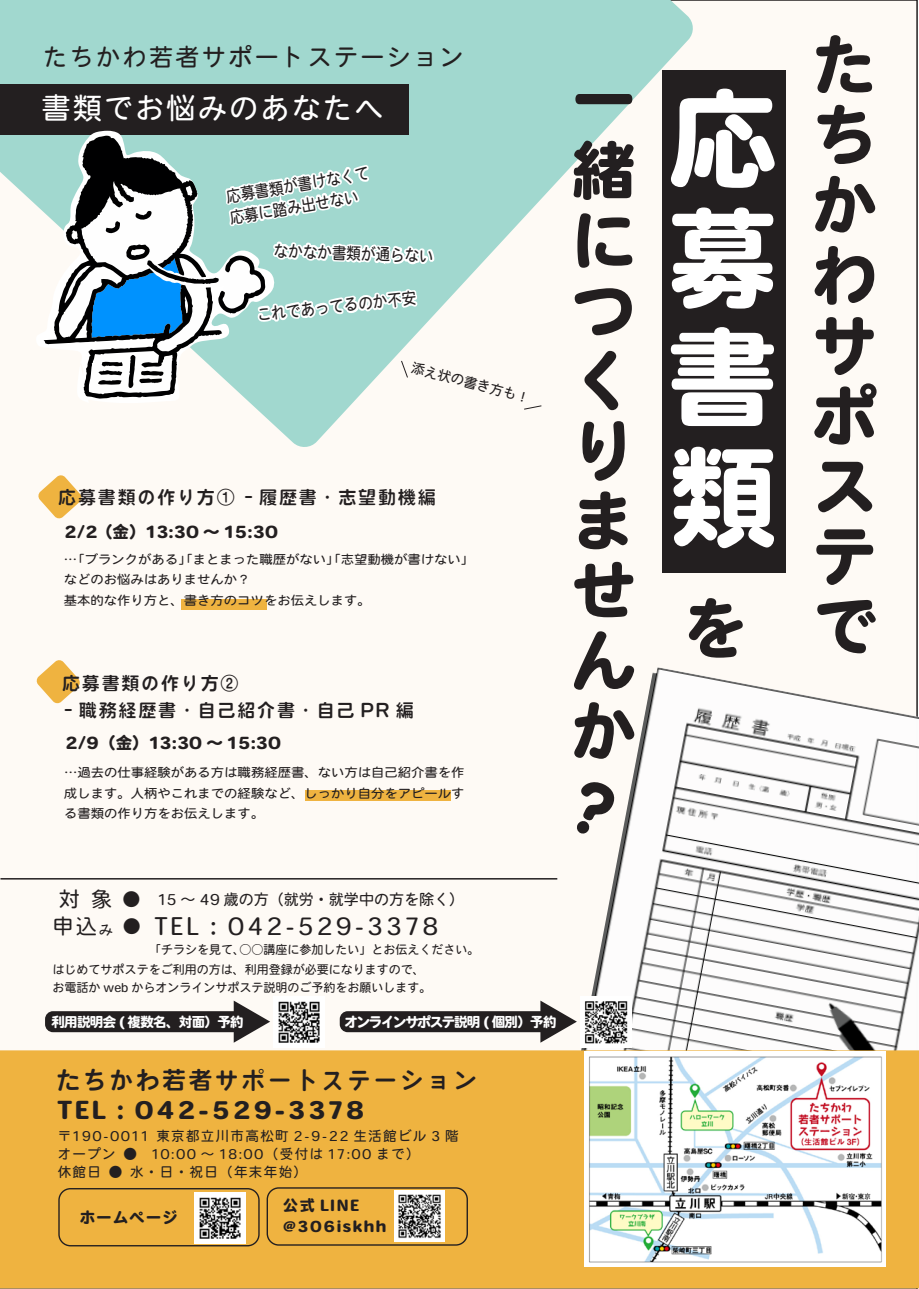
<style>
.page{position:relative;width:919px;height:1289px;background:#fff}
.page>*{position:absolute;margin:0;border:0;box-sizing:border-box;transform-origin:0 0}
.t1{font:108.15px/119.1px "Heisei Maru Go Std W8";color:#fff;text-align:justify}
.t2{font:63.75px/70.1px "Heisei Maru Go Std W8";color:#231f20;text-align:justify}
.t3{font:29.1px "Heisei Maru Go Std W4";letter-spacing:.075em;color:#fff}
.t4{font:24px "Heisei Maru Go Std W4";letter-spacing:.1em;color:#231f20}
.t5{font:24px "VDL V7 Maru Gothic Bold";letter-spacing:.1em;color:#231f20}
.t6{font:24px "Heisei Maru Go Std W8";letter-spacing:.1em;color:#231f20}
.t7{font:18px "VDL V7 Maru Gothic Bold";letter-spacing:.1em;color:#231f20}
.t8{font:16.5px "Heisei Maru Go Std W8";color:#231f20}
.t9{font:16.2px/21.6px "Heisei Maru Go Std W8";color:#231f20;scale:.89 1}
.t10{font:15px "Heisei Maru Go Std W4";color:#231f20}
.t11{font:15px/21px "Heisei Maru Go Std W8";letter-spacing:.1em;color:#231f20}
.t12{font:13.5px/18px "Heisei Maru Go Std W4";letter-spacing:.1em;color:#231f20}
.t13{font:13.5px "Heisei Maru Go Std W8";letter-spacing:-.1em;color:#fff}
.t14{font:13.5px "Heisei Maru Go Std W8";letter-spacing:-.05em;color:#fff}
.t15{font:12.3px/20.5px "Heisei Maru Go Std W4";color:#231f20;scale:1.08 1}
.t16{font:12px/19.8px "Heisei Maru Go Std W4";color:#231f20}
.s1{font-family:"VDL V7 Maru Gothic Medium";font-size:21.15px}
.s2{font-family:"VDL V7 Maru Gothic Medium";font-size:18px}
.s3{font-family:"VDL V7 Maru Gothic Medium";font-size:14.1px}
</style>
<div class="page">
<svg style="left:0;top:0;width:694px;height:447px;fill:#fefaf5"></svg>
<img style="left:581px;top:666px;width:337px;height:384px">
<div style="left:0;top:1050px;width:918px;height:238px;background:#efb340"></div>
<div style="left:662px;top:70px;width:123px;height:502px;background:#231f20"></div>
<div style="left:0;top:85px;width:408px;height:50px;background:#231f20"></div>
<hr style="left:0;top:878px;width:557px;height:1px;background:#231f20">
<div style="left:58px;top:1187px;width:202px;height:59px;border:1px solid #231f20;border-radius:11px"></div>
<div style="left:266px;top:1187px;width:202px;height:58px;border:1px solid #231f20;border-radius:11px"></div>
<img style="left:194px;top:1192px;width:51px;height:50px">
<img style="left:394px;top:1190px;width:50px;height:50px">
<svg style="left:38px;top:475px;width:44px;height:44px"></svg>
<div style="left:181px;top:599px;width:85px;height:11px;background:#efb340"></div>
<svg style="left:36px;top:660px;width:44px;height:44px"></svg>
<img style="left:584px;top:1051px;width:300px;height:215px">
<svg style="left:35px;top:42px;width:401px;height:386px"></svg>
<svg style="left:523px;top:405px;width:19px;height:5px"></svg>
<svg style="left:234px;top:1000px;width:36px;height:42px"></svg>
<div style="left:45px;top:1011px;width:207px;height:21px;background:#231f20;border-radius:8px"></div>
<svg style="left:540px;top:1000px;width:37px;height:42px"></svg>
<div style="left:340px;top:1011px;width:221px;height:21px;background:#231f20;border-radius:8px"></div>
<img style="left:278px;top:1001px;width:42px;height:42px">
<img style="left:581px;top:996px;width:51px;height:51px">
<div style="left:305px;top:790px;width:146px;height:10px;background:#efb340"></div>
<div style="left:581px;top:775px;width:38px;height:65px;background:#fefaf5"></div>
<h3 class="t4" style="left:43px;top:41px;width:422px">たちかわ若者サポートステーション</h3>
<h3 class="t3" style="left:41px;top:89px;width:343px">書類でお悩みのあなたへ</h3>
<h2 class="t2" style="left:572px;top:67px;width:64px;text-align:left">一緒につくりませんか</h2>
<h3 class="t9" style="left:224px;top:187px;width:164px;rotate:-10deg">応募書類が書けなくて応募に踏み出せない</h3>
<h3 class="t9" style="left:274px;top:240px;width:181px;rotate:2deg">なかなか書類が通らない</h3>
<h3 class="t9" style="left:256px;top:304px;width:181px;rotate:-6deg">これであってるのか不安</h3>
<p class="t12" style="left:414px;top:358px;width:123px;rotate:15deg">添え状の書き方も！</p>
<h3 class="t7" style="left:58px;top:484px;width:379px">応募書類の作り方① - 履歴書・志望動機編</h3>
<h3 class="t8" style="left:64px;top:522px;width:215px">2/2 （金）13:30 ～ 15:30</h3>
<p class="t15" style="left:64px;top:549px;width:381px">…「ブランクがある」「まとまった職歴がない」「志望動機が書けない」などのお悩みはありませんか？<br>基本的な作り方と、書き方のコツをお伝えします。</p>
<h3 class="t7" style="left:62px;top:670px;width:178px">応募書類の作り方②</h3>
<h3 class="t7" style="left:64px;top:698px;width:351px">- 職務経歴書・自己紹介書・自己 PR 編</h3>
<h3 class="t8" style="left:65px;top:734px;width:217px">2/9（金）13:30 ～ 15:30</h3>
<p class="t15" style="left:64px;top:762px;width:372px;text-align:justify">…過去の仕事経験がある方は職務経歴書、ない方は自己紹介書を作成します。人柄やこれまでの経験など、しっかり自分をアピールする書類の作り方をお伝えします。</p>
<p class="t10" style="left:59px;top:889px;width:406px"><span class="s1">対 象</span> <span class="s2">●</span> 15 ～ 49 歳の方（就労・就学中の方を除く）</p>
<h3 class="t4" style="left:52px;top:909px;width:388px"><span class="s1">申込</span><span class="s3">み</span> <span class="s2">●</span> TEL：042-529-3378</h3>
<p class="t16" style="left:53px;top:940px;width:428px;text-indent:97px">「チラシを見て、○○講座に参加したい」とお伝えください。はじめてサポステをご利用の方は、利用登録が必要になりますので、</p>
<p class="t16" style="left:53px;top:977px;width:380px">お電話か web からオンラインサポステ説明のご予約をお願いします。</p>
<p class="t14" style="left:51px;top:1014px;width:194px">利用説明会 ( 複数名、対面）予約</p>
<p class="t13" style="left:344px;top:1014px;width:213px">オンラインサポステ説明 ( 個別）予約</p>
<h3 class="t5" style="left:56px;top:1063px;width:422px">たちかわ若者サポートステーション</h3>
<h3 class="t6" style="left:58px;top:1096px;width:308px">TEL：042-529-3378</h3>
<p class="t12" style="left:58px;top:1127px;width:402px">〒190-0011 東京都立川市高松町 2-9-22 生活館ビル 3 階オープン ● 10:00 ～ 18:00（受付は 17:00 まで）<br>休館日 ● 水・日・祝日（年末年始）</p>
<p class="t11" style="left:80px;top:1207px;width:99px">ホームページ</p>
<p class="t11" style="left:283px;top:1194px;width:105px">公式 LINE @306iskhh</p>
<h1 class="t1" style="left:668px;top:84px;width:107px">応募書類</h1>
<h2 class="t2" style="left:682px;top:595px;width:62px">を</h2>
<h2 class="t2" style="left:812px;top:32px;width:65px">たちかわサポステで</h2>
</div>
